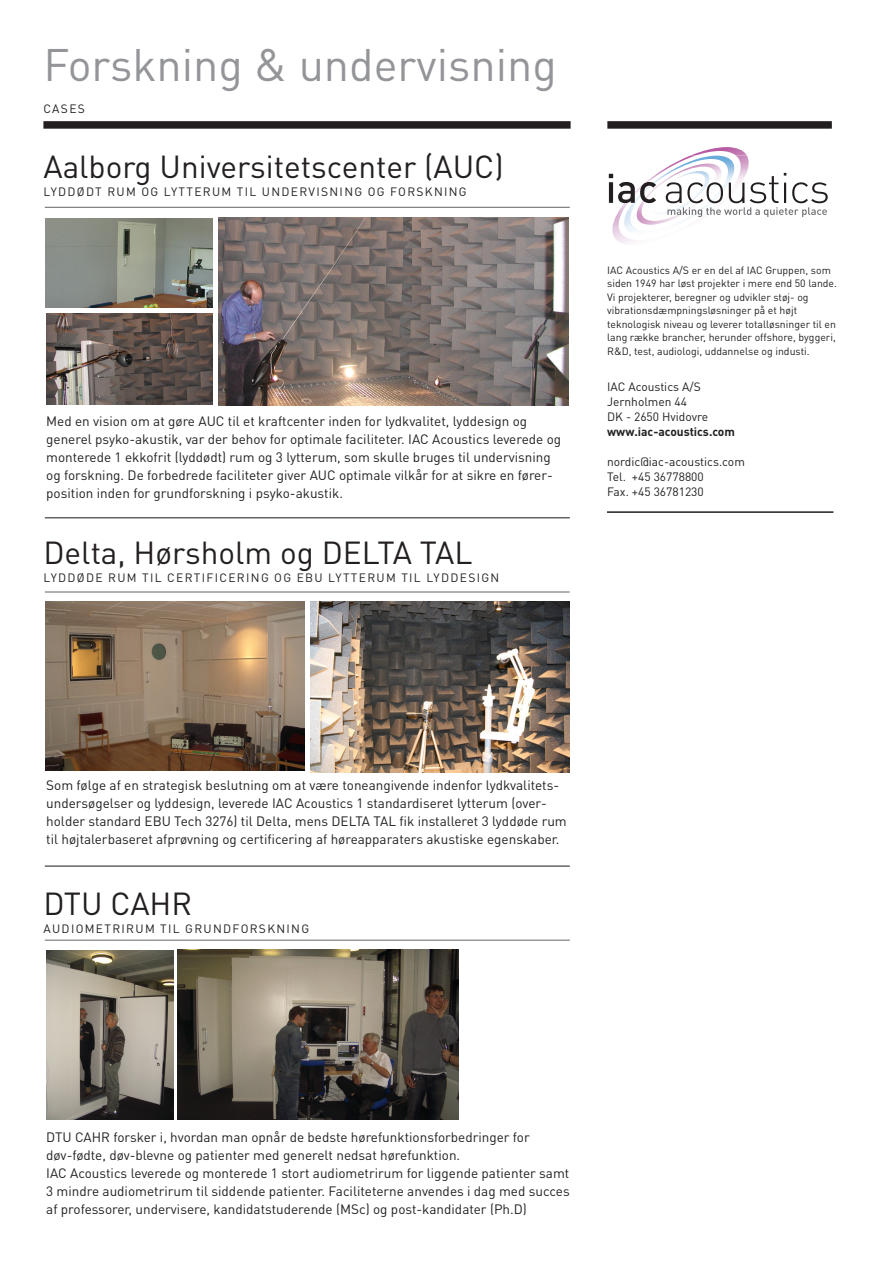
<style>
.page{position:relative;width:893px;height:1263px;background:#fff}
.page>*{position:absolute;margin:0;border:0;box-sizing:border-box;transform-origin:0 0}
.t1{font:45px "DIN Pro";color:#939598}
.t2{font:31.5px "DIN Pro";color:#231f20}
.t3{font:13.5px/18px "DIN Pro";color:#231f20}
.t4{font:12px "DIN Pro";letter-spacing:.11em;color:#231f20}
.t5{font:12px "DIN Pro";color:#231f20}
.t6{font:700 12px "DIN Pro";color:#231f20}
.t7{font:10.5px/13.5px "DIN Pro";color:#231f20}
</style>
<div class="page">
<hr style="left:607px;top:511px;width:226px;height:2px;background:#231f20">
<svg style="left:609px;top:147px;width:219px;height:97px"></svg>
<div style="left:43px;top:121px;width:528px;height:8px;background:#231f20"></div>
<div style="left:607px;top:121px;width:225px;height:8px;background:#231f20"></div>
<hr style="left:45px;top:207px;width:525px;height:1px;background:#231f20">
<hr style="left:45px;top:592px;width:525px;height:1px;background:#231f20">
<hr style="left:45px;top:517px;width:525px;height:1px;background:#231f20">
<img style="left:218px;top:218px;width:350px;height:187px">
<img style="left:310px;top:601px;width:259px;height:171px">
<img style="left:46px;top:313px;width:167px;height:91px">
<img style="left:46px;top:602px;width:259px;height:169px">
<img style="left:46px;top:218px;width:167px;height:89px">
<hr style="left:45px;top:940px;width:525px;height:1px;background:#231f20">
<hr style="left:45px;top:865px;width:525px;height:2px;background:#231f20">
<img style="left:178px;top:950px;width:281px;height:170px">
<img style="left:46px;top:950px;width:128px;height:170px">
<p class="t1" style="left:43px;top:34px;width:515px">Forskning &amp; undervisning</p>
<p class="t4" style="left:43px;top:100px;width:43px">CASES</p>
<p class="t2" style="left:43px;top:145px;width:462px">Aalborg Universitetscenter (AUC)</p>
<p class="t4" style="left:43px;top:183px;width:425px">LYDDØDT RUM OG LYTTERUM TIL UNDERVISNING OG FORSKNING</p>
<p class="t3" style="left:46px;top:411px;width:516px">Med en vision om at gøre AUC til et kraftcenter inden for lydkvalitet, lyddesign og generel psyko-akustik, var der behov for optimale faciliteter. IAC Acoustics leverede og monterede 1 ekkofrit (lyddødt) rum og 3 lytterum, som skulle bruges til undervisning og forskning. De forbedrede faciliteter giver AUC optimale vilkår for at sikre en fører&shy;position inden for grundforskning i psyko-akustik.</p>
<p class="t2" style="left:43px;top:531px;width:431px">Delta, Hørsholm og DELTA TAL</p>
<p class="t4" style="left:43px;top:570px;width:457px">LYDDØDE RUM TIL CERTIFICERING OG EBU LYTTERUM TIL LYDDESIGN</p>
<p class="t7" style="left:607px;top:263px;width:231px">IAC Acoustics A/S er en del af IAC Gruppen, som siden 1949 har løst projekter i mere end 50 lande.</p>
<p class="t7" style="left:607px;top:290px;width:203px">Vi projekterer, beregner og udvikler støj- og</p>
<p class="t7" style="left:607px;top:303px;width:230px">vibrationsdæmpningsløsninger på et højt teknologisk niveau og leverer totalløsninger til en lang række brancher, herunder offshore, byggeri, R&amp;D, test, audiologi, uddannelse og industi.</p>
<p class="t5" style="left:607px;top:378px;width:95px">IAC Acoustics A/S</p>
<p class="t5" style="left:607px;top:393px;width:82px">Jernholmen 44</p>
<p class="t5" style="left:607px;top:408px;width:102px">DK - 2650 Hvidovre</p>
<p class="t6" style="left:607px;top:423px;width:129px">www.iac-acoustics.com</p>
<p class="t5" style="left:607px;top:453px;width:139px">nordic@iac-acoustics.com</p>
<p class="t5" style="left:607px;top:468px;width:98px">Tel. +45 36778800</p>
<p class="t5" style="left:607px;top:483px;width:98px">Fax. +45 36781230</p>
<p class="t3" style="left:46px;top:776px;width:522px">Som følge af en strategisk beslutning om at være toneangivende indenfor lydkvalitets&shy;undersøgelser og lyddesign, leverede IAC Acoustics 1 standardiseret lytterum (over&shy;holder standard EBU Tech 3276) til Delta, mens DELTA TAL fik installeret 3 lyddøde rum til højtalerbaseret afprøvning og certificering af høreapparaters akustiske egenskaber.</p>
<p class="t2" style="left:43px;top:882px;width:150px">DTU CAHR</p>
<p class="t4" style="left:43px;top:920px;width:267px">AUDIOMETRIRUM TIL GRUNDFORSKNING</p>
<p class="t3" style="left:46px;top:1127px;width:525px">DTU CAHR forsker i, hvordan man opnår de bedste hørefunktionsforbedringer for døv-fødte, døv-blevne og patienter med generelt nedsat hørefunktion.<br>IAC Acoustics leverede og monterede 1 stort audiometrirum for liggende patienter samt 3 mindre audiometrirum til siddende patienter. Faciliteterne anvendes i dag med succes af professorer, undervisere, kandidatstuderende (MSc) og post-kandidater (Ph.D)</p>
</div>
